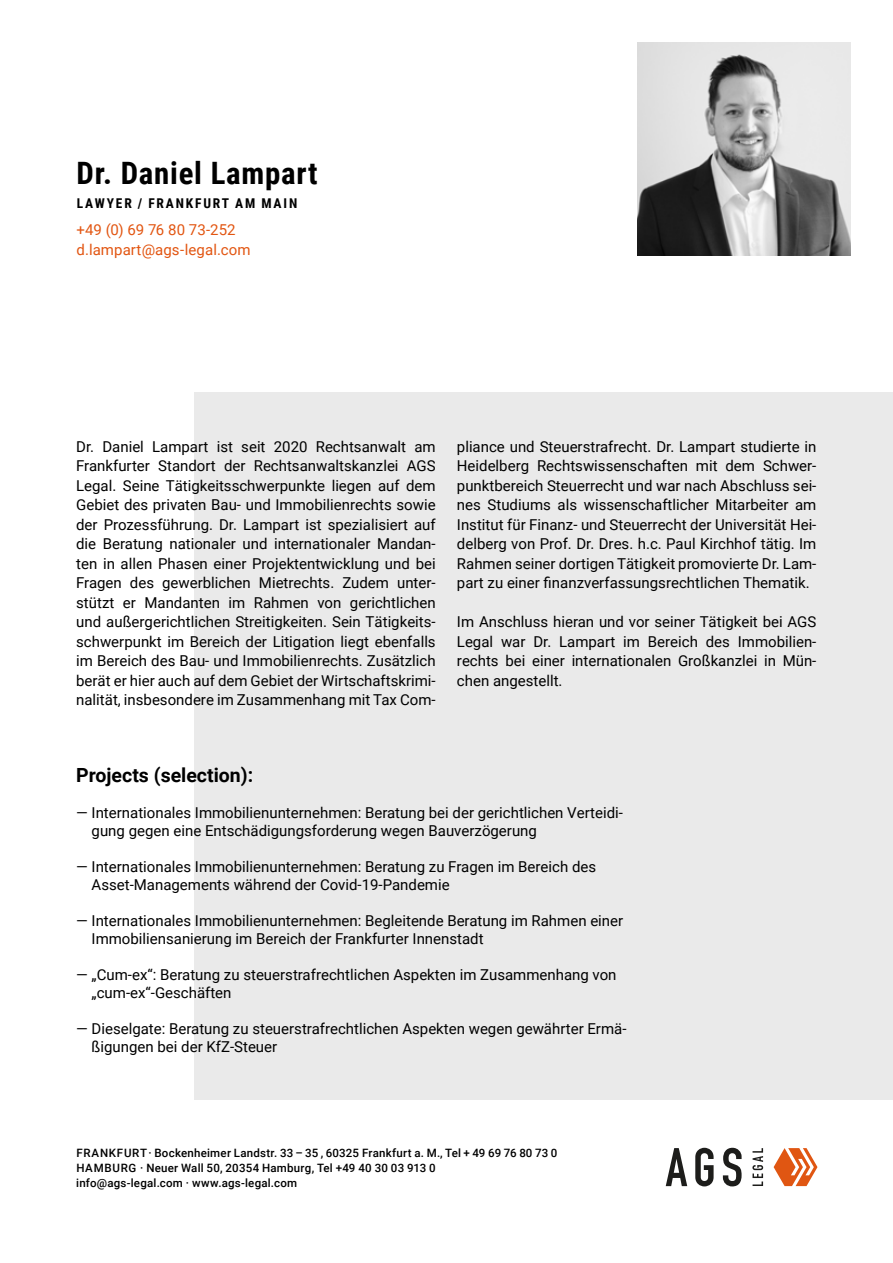
<style>
.page{position:relative;width:893px;height:1263px;background:#fff}
.page>*{position:absolute;margin:0;border:0;box-sizing:border-box;transform-origin:0 0}
.t1{font:700 30.9px "Roboto Condensed";letter-spacing:.025em;color:#000}
.t2{font:700 19.5px "Roboto";color:#000}
.t3{font:15px/19.5px "Roboto";color:#000}
.t4{font:15px/19.5px "Roboto";letter-spacing:.005em;color:#e25511}
.t5{font:700 13.5px "Roboto Condensed";letter-spacing:.135em;color:#000}
.t6{font:500 11.55px/15px "Roboto";letter-spacing:.02em;color:#000}
</style>
<div class="page">
<svg style="left:666px;top:1148px;width:21px;height:38px"></svg>
<svg style="left:695px;top:1148px;width:19px;height:38px"></svg>
<svg style="left:723px;top:1148px;width:19px;height:38px"></svg>
<svg style="left:752px;top:1148px;width:11px;height:38px"></svg>
<svg style="left:774px;top:1148px;width:43px;height:38px"></svg>
<div style="left:195px;top:392px;width:698px;height:707px;background:#eaeaea"></div>
<img style="left:638px;top:43px;width:212px;height:212px">
<h1 class="t1" style="left:77px;top:152px;width:243px">Dr. Daniel Lampart</h1>
<p class="t5" style="left:77px;top:194px;width:222px">LAWYER / FRANKFURT AM MAIN</p>
<p class="t4" style="left:77px;top:220px;width:176px">+49 (0) 69 76 80 73-252 d.lampart@ags-legal.com</p>
<p class="t3" style="left:76px;top:436px;width:361px;text-align:justify">Dr. Daniel Lampart ist seit 2020 Rechtsanwalt am Frankfurter Standort der Rechtsanwaltskanzlei AGS Legal. Seine Tätigkeitsschwerpunkte liegen auf dem Gebiet des privaten Bau- und Immobilienrechts sowie der Prozessführung. Dr. Lampart ist spezialisiert auf die Beratung nationaler und internationaler Mandan&shy;ten in allen Phasen einer Projektentwicklung und bei Fragen des gewerblichen Mietrechts. Zudem unter&shy;stützt er Mandanten im Rahmen von gerichtlichen und außergerichtlichen Streitigkeiten. Sein Tätigkeits&shy;schwerpunkt im Bereich der Litigation liegt ebenfalls im Bereich des Bau- und Immobilienrechts. Zusätzlich berät er hier auch auf dem Gebiet der Wirtschaftskrimi&shy;nalität, insbesondere im Zusammenhang mit Tax Com-</p>
<p class="t3" style="left:457px;top:436px;width:361px;text-align:justify">pliance und Steuerstrafrecht. Dr. Lampart studierte in Heidelberg Rechtswissenschaften mit dem Schwer&shy;punktbereich Steuerrecht und war nach Abschluss sei&shy;nes Studiums als wissenschaftlicher Mitarbeiter am Institut für Finanz- und Steuerrecht der Universität Hei&shy;delberg von Prof. Dr. Dres. h.c. Paul Kirchhof tätig. Im Rahmen seiner dortigen Tätigkeit promovierte Dr. Lam&shy;part zu einer finanzverfassungsrechtlichen Thematik.</p>
<p class="t3" style="left:457px;top:611px;width:361px;text-align:justify">Im Anschluss hieran und vor seiner Tätigkeit bei AGS Legal war Dr. Lampart im Bereich des Immobilien&shy;rechts bei einer internationalen Großkanzlei in Mün&shy;chen angestellt.</p>
<h2 class="t2" style="left:76px;top:762px;width:178px">Projects (selection):</h2>
<p class="t3" style="left:92px;top:803px;width:533px;line-height:18px;text-indent:-15px">— Internationales Immobilienunternehmen: Beratung bei der gerichtlichen Verteidi&shy;gung gegen eine Entschädigungsforderung wegen Bauverzögerung</p>
<p class="t3" style="left:92px;top:857px;width:506px;line-height:18px;text-indent:-15px">— Internationales Immobilienunternehmen: Beratung zu Fragen im Bereich des<br>Asset-Managements während der Covid-19-Pandemie</p>
<p class="t3" style="left:92px;top:911px;width:533px;line-height:18px;text-indent:-15px">— Internationales Immobilienunternehmen: Begleitende Beratung im Rahmen einer<br>Immobiliensanierung im Bereich der Frankfurter Innenstadt</p>
<p class="t3" style="left:92px;top:965px;width:526px;line-height:18px;text-indent:-15px">— „Cum-ex“: Beratung zu steuerstrafrechtlichen Aspekten im Zusammenhang von „cum-ex“-Geschäften</p>
<p class="t3" style="left:92px;top:1019px;width:536px;line-height:18px;text-indent:-15px">— Dieselgate: Beratung zu steuerstrafrechtlichen Aspekten wegen gewährter Ermä&shy;ßigungen bei der KfZ-Steuer</p>
<p class="t6" style="left:76px;top:1145px;width:483px">FRANKFURT · Bockenheimer Landstr. 33 – 35 , 60325 Frankfurt a. M., Tel + 49 69 76 80 73 0<br>HAMBURG · Neuer Wall 50, 20354 Hamburg, Tel +49 40 30 03 913 0<br>info@ags-legal.com · www.ags-legal.com</p>
</div>
